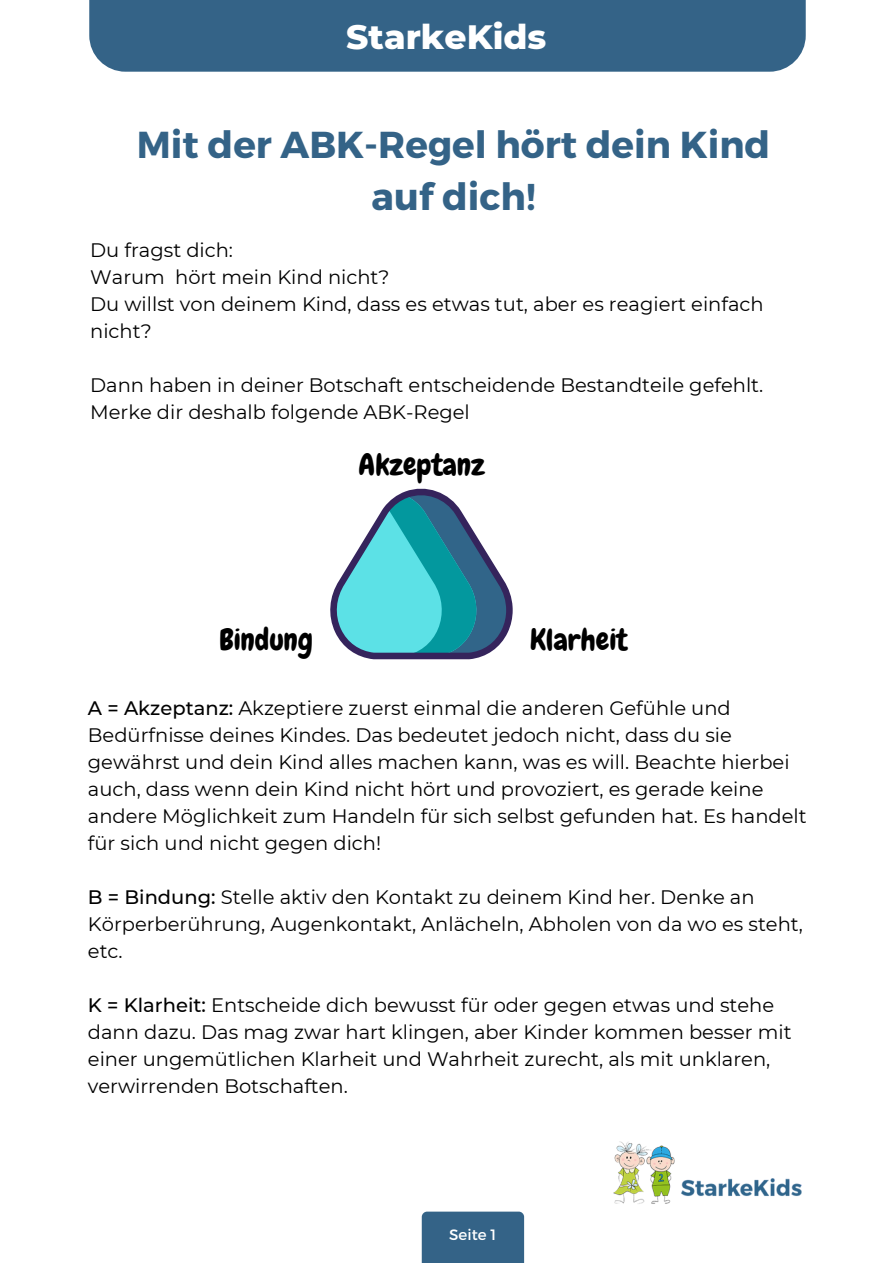
<style>
.page{position:relative;width:893px;height:1264px;background:#fff}
.page>*{position:absolute;margin:0;border:0;box-sizing:border-box;transform-origin:0 0}
.t1{font:700 37.5px/51.8px "Montserrat";color:#346387;text-align:center}
.t2{font:800 34.5px "Montserrat";color:#fff}
.t3{font:30px "Chewy";color:#000}
.t4{font:19.5px/27px "Montserrat";color:#000}
.t5{font:15px "Montserrat";color:#fff}
.s1{font-weight:500}
</style>
<div class="page">
<img style="left:614px;top:1141px;width:187px;height:63px">
<div style="left:89px;top:0;width:716px;height:72px;background:#346387"></div>
<div style="left:422px;top:1211px;width:102px;height:51px;background:#346387"></div>
<svg style="left:330px;top:488px;width:183px;height:171px"></svg>
<h2 class="t2" style="left:346px;top:15px;width:201px">StarkeKids</h2>
<h1 class="t1" style="left:137px;top:117px;width:635px">Mit der ABK-Regel hört dein Kind auf dich!</h1>
<p class="t4" style="left:90px;top:237px;width:675px">Du fragst dich:<br>Warum hört mein Kind nicht?<br>Du willst von deinem Kind, dass es etwas tut, aber es reagiert einfach nicht?</p>
<p class="t4" style="left:90px;top:372px;width:674px">Dann haben in deiner Botschaft entscheidende Bestandteile gefehlt.<br>Merke dir deshalb folgende ABK-Regel</p>
<h3 class="t3" style="left:358px;top:446px;width:128px">Akzeptanz</h3>
<h3 class="t3" style="left:219px;top:621px;width:95px">Bindung</h3>
<h3 class="t3" style="left:530px;top:621px;width:99px">Klarheit</h3>
<p class="t4" style="left:88px;top:694px;width:720px"><span class="s1">A = Akzeptanz:</span> Akzeptiere zuerst einmal die anderen Gefühle und Bedürfnisse deines Kindes. Das bedeutet jedoch nicht, dass du sie gewährst und dein Kind alles machen kann, was es will. Beachte hierbei auch, dass wenn dein Kind nicht hört und provoziert, es gerade keine andere Möglichkeit zum Handeln für sich selbst gefunden hat. Es handelt für sich und nicht gegen dich!</p>
<p class="t4" style="left:88px;top:883px;width:716px"><span class="s1">B = Bindung:</span> Stelle aktiv den Kontakt zu deinem Kind her. Denke an<br>Körperberührung, Augenkontakt, Anlächeln, Abholen von da wo es steht, etc.</p>
<p class="t4" style="left:88px;top:991px;width:705px"><span class="s1">K = Klarheit:</span> Entscheide dich bewusst für oder gegen etwas und stehe dann dazu. Das mag zwar hart klingen, aber Kinder kommen besser mit einer ungemütlichen Klarheit und Wahrheit zurecht, als mit unklaren, verwirrenden Botschaften.</p>
<p class="t5" style="left:449px;top:1224px;width:48px">Seite 1</p>
</div>
